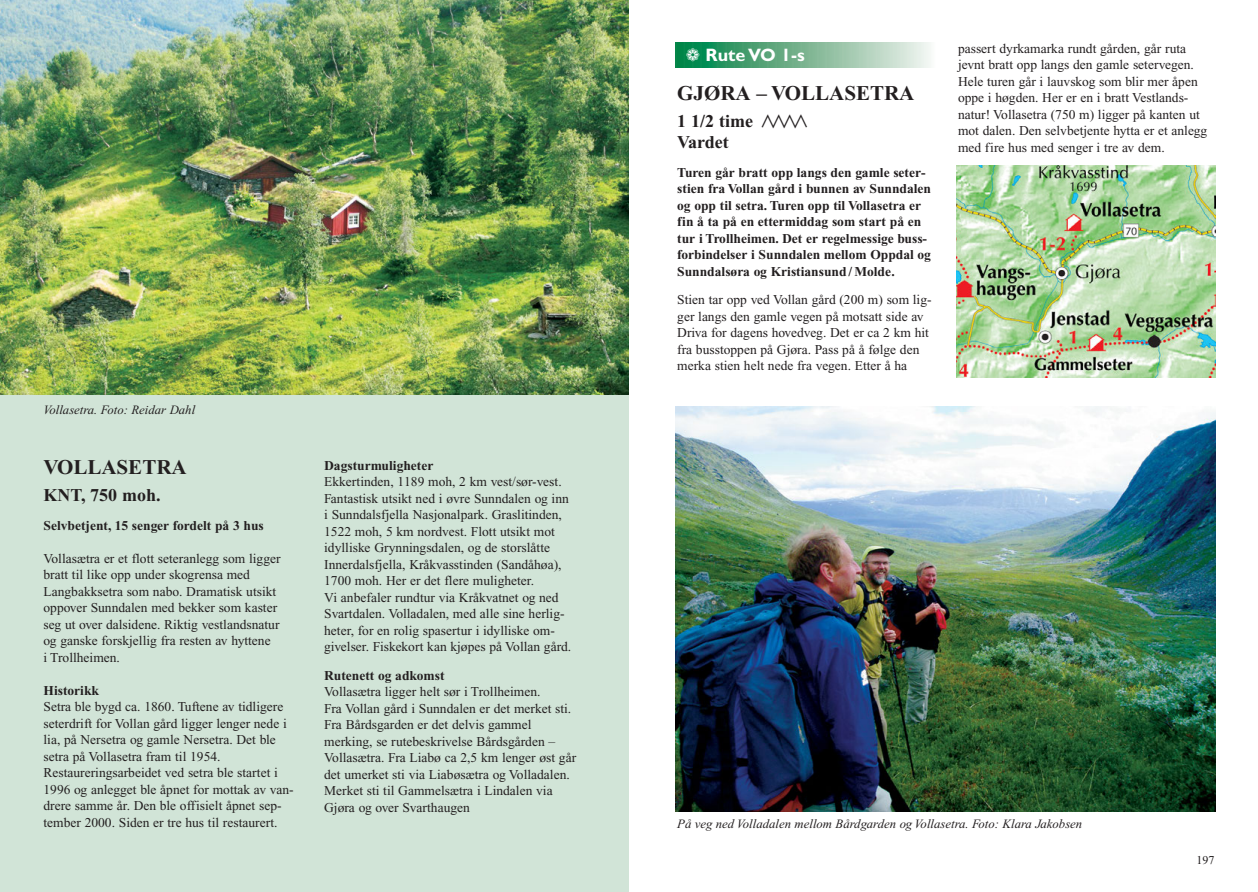
<style>
.page{position:relative;width:1258px;height:892px;background:#fff}
.page>*{position:absolute;margin:0;border:0;box-sizing:border-box;transform-origin:0 0}
.t1{font:700 21px "Times New Roman";color:#231f20}
.t2{font:700 18px/21px "Times New Roman";color:#231f20}
.t3{font:700 18px "Gill Sans";color:#fff}
.t4{font:13.5px/16.5px "Times New Roman";color:#231f20}
.t5{font:700 13.5px/16.5px "Times New Roman";color:#231f20}
.t6{font:italic 12.75px "Times New Roman";color:#231f20}
.t7{font:12px "Times New Roman";color:#231f20}
</style>
<div class="page">
<svg style="left:676px;top:42px;width:254px;height:26px"></svg>
<div style="left:0;top:0;width:629px;height:892px;background:#d1e4d7"></div>
<img style="left:0;top:0;width:629px;height:395px">
<img style="left:956px;top:165px;width:260px;height:213px">
<img style="left:676px;top:406px;width:540px;height:406px">
<p class="t6" style="left:43px;top:403px;width:153px">Vollasetra. Foto: Reidar Dahl</p>
<h1 class="t1" style="left:43px;top:456px;width:145px">VOLLASETRA</h1>
<h2 class="t2" style="left:43px;top:485px;width:119px">KNT, 750 moh.</h2>
<p class="t5" style="left:43px;top:517px;width:222px">Selvbetjent, 15 senger fordelt på 3 hus</p>
<p class="t4" style="left:43px;top:550px;width:239px">Vollasætra er et flott seteranlegg som ligger bratt til like opp under skogrensa med Langbakksetra som nabo. Dramatisk utsikt oppover Sunndalen med bekker som kaster seg ut over dalsidene. Riktig vestlandsnatur og ganske forskjellig fra resten av hyttene<br>i Trollheimen.</p>
<p class="t5" style="left:43px;top:682px;width:57px">Historikk</p>
<p class="t4" style="left:43px;top:699px;width:252px">Setra ble bygd ca. 1860. Tuftene av tidligere seterdrift for Vollan gård ligger lenger nede i lia, på Nersetra og gamle Nersetra. Det ble setra på Vollasetra fram til 1954.<br>Restaureringsarbeidet ved setra ble startet i 1996 og anlegget ble åpnet for mottak av van&shy;drere samme år. Den ble offisielt åpnet sep&shy;tember 2000. Siden er tre hus til restaurert.</p>
<p class="t5" style="left:324px;top:457px;width:111px">Dagsturmuligheter</p>
<p class="t4" style="left:324px;top:473px;width:249px">Ekkertinden, 1189 moh, 2 km vest/sør-vest.<br>Fantastisk utsikt ned i øvre Sunndalen og inn i Sunndalsfjella Nasjonalpark. Graslitinden, 1522 moh, 5 km nordvest. Flott utsikt mot idylliske Grynningsdalen, og de storslåtte Innerdalsfjella, Kråkvasstinden (Sandåhøa), 1700 moh. Her er det flere muligheter.<br>Vi anbefaler rundtur via Kråkvatnet og ned Svartdalen. Volladalen, med alle sine herlig&shy;heter, for en rolig spasertur i idylliske om&shy;givelser. Fiskekort kan kjøpes på Vollan gård.</p>
<p class="t5" style="left:324px;top:667px;width:122px">Rutenett og adkomst</p>
<p class="t4" style="left:324px;top:683px;width:253px">Vollasætra ligger helt sør i Trollheimen.<br>Fra Vollan gård i Sunndalen er det merket sti.<br>Fra Bårdsgarden er det delvis gammel merking, se rutebeskrivelse Bårdsgården – Vollasætra. Fra Liabø ca 2,5 km lenger øst går det umerket sti via Liabøsætra og Volladalen.<br>Merket sti til Gammelsætra i Lindalen via Gjøra og over Svarthaugen</p>
<h2 class="t3" style="left:686px;top:45px;width:121px">❁ Rute VO 1-s</h2>
<h1 class="t1" style="left:677px;top:81px;width:239px">GJØRA – VOLLASETRA</h1>
<h2 class="t2" style="left:677px;top:111px;width:77px">1 1/2 time<br>Vardet</h2>
<p class="t5" style="left:677px;top:164px;width:255px">Turen går bratt opp langs den gamle seter&shy;stien fra Vollan gård i bunnen av Sunndalen og opp til setra. Turen opp til Vollasetra er fin å ta på en ettermiddag som start på en tur i Trollheimen. Det er regelmessige buss&shy;forbindelser i Sunndalen mellom Oppdal og Sunndalsøra og Kristiansund / Molde.</p>
<p class="t4" style="left:677px;top:291px;width:256px">Stien tar opp ved Vollan gård (200 m) som lig&shy;ger langs den gamle vegen på motsatt side av Driva for dagens hovedveg. Det er ca 2 km hit fra busstoppen på Gjøra. Pass på å følge den merka stien helt nede fra vegen. Etter å ha</p>
<p class="t4" style="left:958px;top:40px;width:251px">passert dyrkamarka rundt gården, går ruta jevnt bratt opp langs den gamle setervegen.<br>Hele turen går i lauvskog som blir mer åpen oppe i høgden. Her er en i bratt Vestlands&shy;natur! Vollasetra (750 m) ligger på kanten ut mot dalen. Den selvbetjente hytta er et anlegg med fire hus med senger i tre av dem.</p>
<p class="t6" style="left:677px;top:817px;width:406px">På veg ned Volladalen mellom Bårdgarden og Vollasetra. Foto: Klara Jakobsen</p>
<p class="t7" style="left:1196px;top:853px;width:19px">197</p>
</div>
